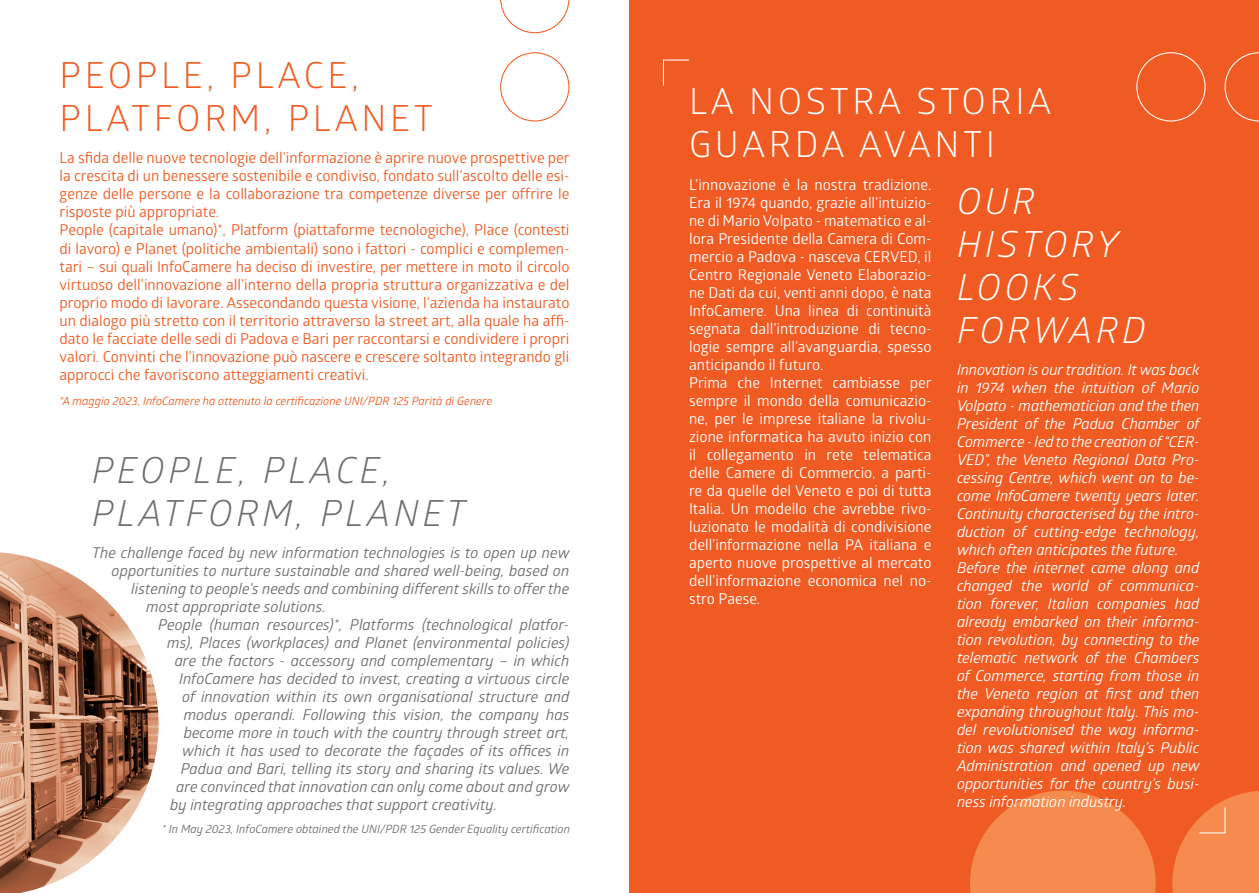
<style>
.page{position:relative;width:1259px;height:893px;background:#fff}
.page>*{position:absolute;margin:0;border:0;box-sizing:border-box;transform-origin:0 0}
.t1{font:36px/43.2px "Glober";letter-spacing:.1em;color:#ef5b22}
.t2{font:italic 36px "Glober";letter-spacing:.1em;color:#6c6d70}
.t3{font:36px/43.2px "Glober";letter-spacing:.1em;color:#fff}
.t4{font:italic 36px/43.2px "Glober";letter-spacing:.1em;color:#fff}
.t5{font:15px/18px "Glober";color:#ef5b22;text-align:justify}
.t6{font:italic 15px/18px "Glober";letter-spacing:-.005em;color:#fff;text-align:justify}
.t7{font:italic 15px "Glober";color:#6c6d70}
.t8{font:15px/18px "Glober";color:#fff;text-align:justify}
.t9{font:italic 11.4px "Glober";color:#ef5b22}
.t10{font:italic 11.4px "Glober";color:#6c6d70}
</style>
<div class="page">
<div style="left:629px;top:0;width:630px;height:893px;background:#ef5b22"></div>
<svg style="left:970px;top:791px;width:185px;height:102px"></svg>
<img style="left:0;top:552px;width:159px;height:341px">
<svg style="left:662px;top:59px;width:27px;height:27px"></svg>
<svg style="left:1172px;top:791px;width:87px;height:102px"></svg>
<div style="left:500px;top:52px;width:69px;height:70px;border:1px solid #ef5b22;border-radius:50%"></div>
<svg style="left:500px;top:0;width:69px;height:33px"></svg>
<div style="left:1136px;top:52px;width:69px;height:70px;border:1px solid #fff;border-radius:50%"></div>
<svg style="left:1224px;top:52px;width:35px;height:70px"></svg>
<p class="t1" style="left:60px;top:52px;width:375px">PEOPLE, PLACE,<br>PLATFORM, PLANET</p>
<p class="t5" style="left:60px;top:149px;width:512px">La sfida delle nuove tecnologie dell’informazione è aprire nuove prospettive per la crescita di un benessere sostenibile e condiviso, fondato sull’ascolto delle esi&shy;genze delle persone e la collaborazione tra competenze diverse per offrire le risposte più appropriate.</p>
<p class="t5" style="left:60px;top:221px;width:511px">People (capitale umano)*, Platform (piattaforme tecnologiche), Place (contesti di lavoro) e Planet (politiche ambientali) sono i fattori - complici e complemen&shy;tari – sui quali InfoCamere ha deciso di investire, per mettere in moto il circolo virtuoso dell’innovazione all’interno della propria struttura organizzativa e del proprio modo di lavorare. Assecondando questa visione, l’azienda ha instaurato un dialogo più stretto con il territorio attraverso la street art, alla quale ha affi&shy;dato le facciate delle sedi di Padova e Bari per raccontarsi e condividere i propri valori. Convinti che l’innovazione può nascere e crescere soltanto integrando gli approcci che favoriscono atteggiamenti creativi.</p>
<p class="t9" style="left:60px;top:393px;width:434px">*A maggio 2023, InfoCamere ha ottenuto la certificazione UNI/PDR 125 Parità di Genere</p>
<p class="t2" style="left:92px;top:445px;width:301px">PEOPLE, PLACE,</p>
<p class="t2" style="left:92px;top:488px;width:375px">PLATFORM, PLANET</p>
<p class="t7" style="left:92px;top:542px;width:479px">The challenge faced by new information technologies is to open up new</p>
<p class="t7" style="left:112px;top:560px;width:459px">opportunities to nurture sustainable and shared well-being, based on</p>
<p class="t7" style="left:131px;top:578px;width:440px">listening to people’s needs and combining different skills to offer the</p>
<p class="t7" style="left:146px;top:596px;width:181px">most appropriate solutions.</p>
<p class="t7" style="left:158px;top:614px;width:413px">People (human resources)*, Platforms (technological platfor-</p>
<p class="t7" style="left:167px;top:632px;width:404px">ms), Places (workplaces) and Planet (environmental policies)</p>
<p class="t7" style="left:175px;top:650px;width:396px">are the factors - accessory and complementary – in which</p>
<p class="t7" style="left:179px;top:668px;width:392px">InfoCamere has decided to invest, creating a virtuous circle</p>
<p class="t7" style="left:182px;top:686px;width:389px">of innovation within its own organisational structure and</p>
<p class="t7" style="left:184px;top:704px;width:387px">modus operandi. Following this vision, the company has</p>
<p class="t7" style="left:184px;top:722px;width:387px">become more in touch with the country through street art,</p>
<p class="t7" style="left:182px;top:740px;width:388px">which it has used to decorate the façades of its offices in</p>
<p class="t7" style="left:181px;top:758px;width:390px">Padua and Bari, telling its story and sharing its values. We</p>
<p class="t7" style="left:176px;top:776px;width:395px">are convinced that innovation can only come about and grow</p>
<p class="t7" style="left:170px;top:794px;width:328px">by integrating approaches that support creativity.</p>
<p class="t10" style="left:162px;top:821px;width:409px">* In May 2023, InfoCamere obtained the UNI/PDR 125 Gender Equality certification</p>
<p class="t3" style="left:689px;top:78px;width:364px">LA NOSTRA STORIA<br>GUARDA AVANTI</p>
<p class="t4" style="left:957px;top:178px;width:190px">OUR<br>HISTORY<br>LOOKS<br>FORWARD</p>
<p class="t8" style="left:689px;top:175px;width:244px">L’innovazione è la nostra tradizione.<br>Era il 1974 quando, grazie all’intuizio&shy;ne di Mario Volpato - matematico e al&shy;lora Presidente della Camera di Com&shy;mercio a Padova - nasceva CERVED, il Centro Regionale Veneto Elaborazio&shy;ne Dati da cui, venti anni dopo, è nata InfoCamere. Una linea di continuità segnata dall’introduzione di tecno&shy;logie sempre all’avanguardia, spesso anticipando il futuro.</p>
<p class="t8" style="left:689px;top:373px;width:244px">Prima che Internet cambiasse per sempre il mondo della comunicazio&shy;ne, per le imprese italiane la rivolu&shy;zione informatica ha avuto inizio con il collegamento in rete telematica delle Camere di Commercio, a parti&shy;re da quelle del Veneto e poi di tutta Italia. Un modello che avrebbe rivo&shy;luzionato le modalità di condivisione dell’informazione nella PA italiana e aperto nuove prospettive al mercato dell’informazione economica nel no&shy;stro Paese.</p>
<p class="t6" style="left:957px;top:360px;width:244px">Innovation is our tradition. It was back in 1974 when the intuition of Mario Volpato - mathematician and the then President of the Padua Chamber of Commerce - led to the creation of “CER-VED”, the Veneto Regional Data Pro&shy;cessing Centre, which went on to be&shy;come InfoCamere twenty years later.<br>Continuity characterised by the intro&shy;duction of cutting-edge technology, which often anticipates the future.</p>
<p class="t6" style="left:957px;top:558px;width:244px">Before the internet came along and changed the world of communica&shy;tion forever, Italian companies had already embarked on their informa&shy;tion revolution, by connecting to the telematic network of the Chambers of Commerce, starting from those in the Veneto region at first and then expanding throughout Italy. This mo&shy;del revolutionised the way informa&shy;tion was shared within Italy’s Public Administration and opened up new opportunities for the country’s busi&shy;ness information industry.</p>
</div>
